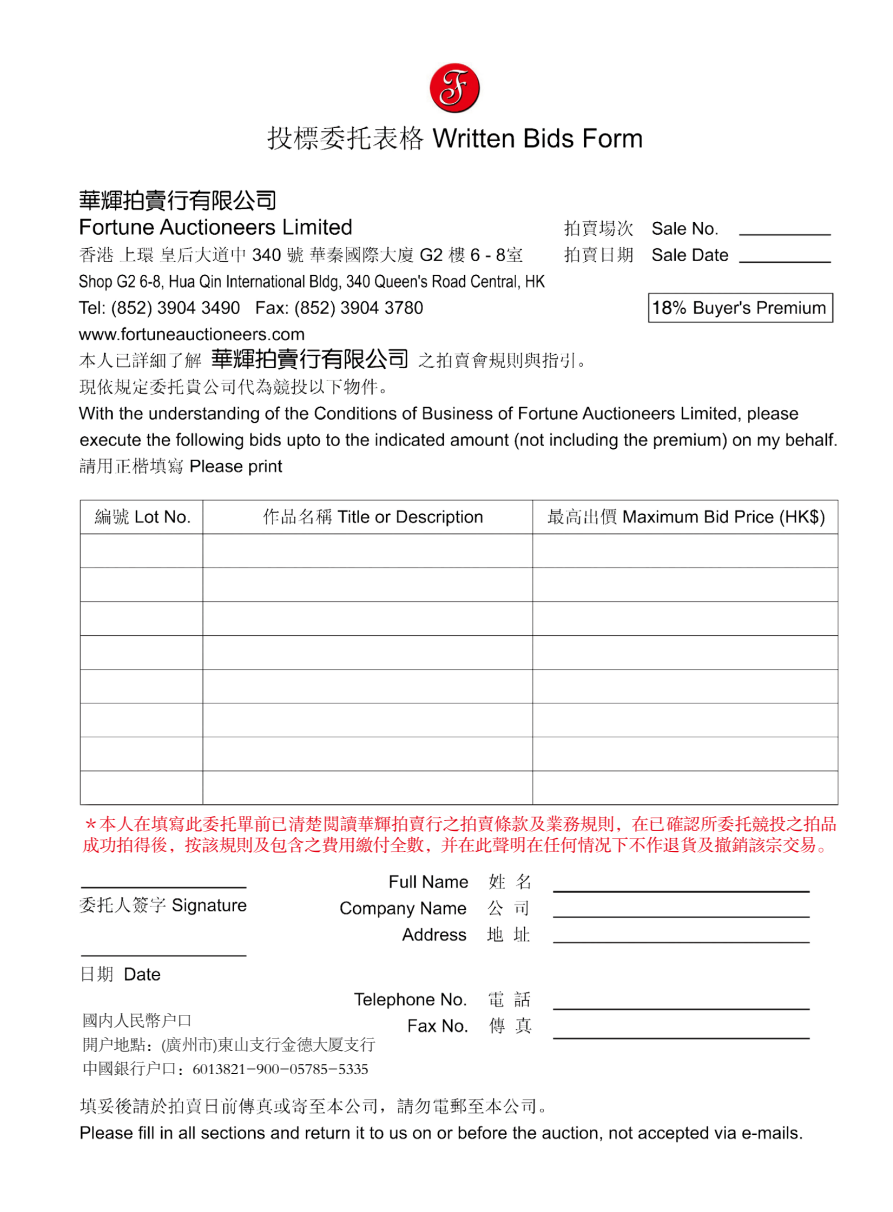
<style>
.page{position:relative;width:893px;height:1212px;background:#fff}
.page>*{position:absolute;margin:0;border:0;box-sizing:border-box;transform-origin:0 0}
.t1{font:18.9px "Helvetica";color:#000}
.t2{font:17.25px/20.5px "FZSSFW GB1 0";letter-spacing:-.005em;color:#e60012}
.t3{font:15.75px/24px "FZSYFW GB1 0";color:#000}
</style>
<div class="page">
<img style="left:78px;top:62px;width:761px;height:1081px">
<p class="t1" style="left:651px;top:296px;width:37px">18%</p>
<p class="t2" style="left:82px;top:815px;width:757px">＊本人在填写此委托单前已清楚阅读华辉拍卖行之拍卖条款及业务规则，在已确认所委托竞投之拍品成功拍得后，按该规则及包含之费用缴付全数，并在此声明在任何情况下不作退货及撤销该宗交易。</p>
<p class="t3" style="left:82px;top:1008px;width:294px">国内人民币户口<br>开户地点：(广州市)东山支行金德大厦支行中国银行户口：6013821-900-05785-5335</p>
</div>
